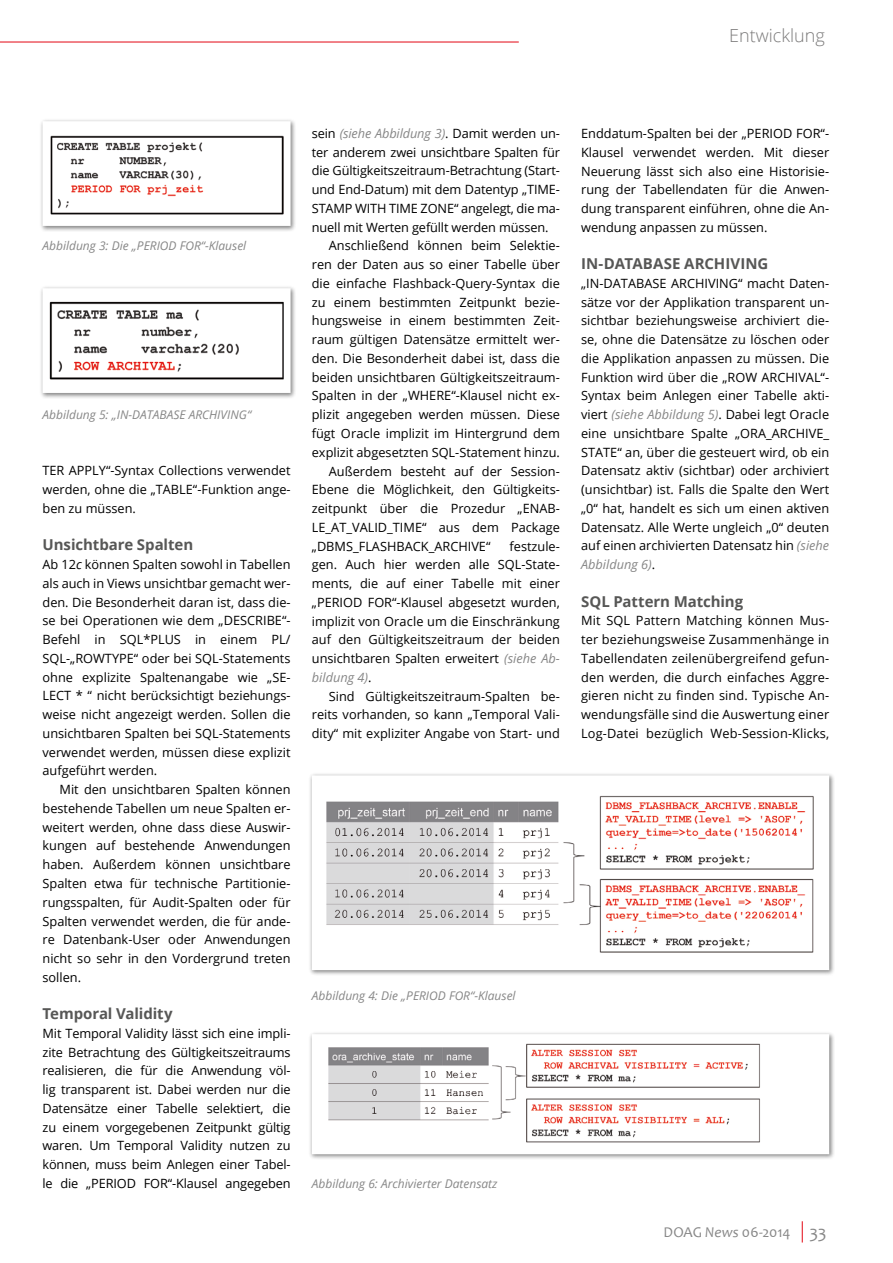
<style>
.page{position:relative;width:893px;height:1263px;background:#fff}
.page>*{position:absolute;margin:0;border:0;box-sizing:border-box;transform-origin:0 0}
.t1{font:300 18px "Open Sans";color:#7c7b7b}
.t2{font:700 15px "Open Sans";letter-spacing:-.005em;color:#575756}
.t3{font:15px "Candara";letter-spacing:-.01em;color:#878787}
.t4{font:12.75px/18.8px "Open Sans";color:#000;text-align:justify}
.t5{font:italic 12px "Open Sans";color:#878787}
.s1{font-style:italic}
.s2{font-style:italic;color:#878787}
.s3{font-size:18px}
</style>
<div class="page">
<svg style="left:802px;top:1221px;width:1px;height:21px"></svg>
<hr style="left:0;top:42px;width:519px;height:1px;background:#e30613">
<div style="left:39px;top:118px;width:257px;height:114px;background:#000;opacity:.5"></div>
<svg style="left:39px;top:118px;width:255px;height:111px"></svg>
<div style="left:39px;top:285px;width:257px;height:114px;background:#000;opacity:.5"></div>
<svg style="left:39px;top:285px;width:255px;height:111px"></svg>
<svg style="left:310px;top:774px;width:523px;height:199px"></svg>
<svg style="left:310px;top:1033px;width:523px;height:125px"></svg>
<h1 class="t1" style="left:729px;top:24px;width:97px">Entwicklung</h1>
<p class="t5" style="left:43px;top:238px;width:205px">Abbildung 3: Die „PERIOD FOR“-Klausel</p>
<p class="t5" style="left:43px;top:406px;width:210px">Abbildung 5: „IN-DATABASE ARCHIVING“</p>
<p class="t4" style="left:43px;top:461px;width:250px">TER APPLY“-Syntax Collections verwendet werden, ohne die „TABLE“-Funktion ange&shy;ben zu müssen.</p>
<p class="t2" style="left:43px;top:534px;width:152px">Unsichtbare Spalten</p>
<p class="t4" style="left:43px;top:555px;width:250px">Ab 12<span class="s1">c</span> können Spalten sowohl in Tabellen als auch in Views unsichtbar gemacht wer&shy;den. Die Besonderheit daran ist, dass die&shy;se bei Operationen wie dem „DESCRIBE“- Befehl in SQL*PLUS in einem PL/ SQL-„ROWTYPE“ oder bei SQL-Statements ohne explizite Spaltenangabe wie „SE-LECT * “ nicht berücksichtigt beziehungs&shy;weise nicht angezeigt werden. Sollen die unsichtbaren Spalten bei SQL-Statements verwendet werden, müssen diese explizit aufgeführt werden.</p>
<p class="t4" style="left:43px;top:780px;width:250px;text-indent:17px">Mit den unsichtbaren Spalten können bestehende Tabellen um neue Spalten er&shy;weitert werden, ohne dass diese Auswir&shy;kungen auf bestehende Anwendungen haben. Außerdem können unsichtbare Spalten etwa für technische Partitionie&shy;rungsspalten, für Audit-Spalten oder für Spalten verwendet werden, die für ande&shy;re Datenbank-User oder Anwendungen nicht so sehr in den Vordergrund treten sollen.</p>
<p class="t2" style="left:43px;top:1003px;width:132px">Temporal Validity</p>
<p class="t4" style="left:43px;top:1023px;width:250px">Mit Temporal Validity lässt sich eine impli&shy;zite Betrachtung des Gültigkeitszeitraums realisieren, die für die Anwendung völ&shy;lig transparent ist. Dabei werden nur die Datensätze einer Tabelle selektiert, die zu einem vorgegebenen Zeitpunkt gültig waren. Um Temporal Validity nutzen zu können, muss beim Anlegen einer Tabel&shy;le die „PERIOD FOR“-Klausel angegeben</p>
<p class="t4" style="left:312px;top:124px;width:250px">sein <span class="s2">(siehe Abbildung 3)</span>. Damit werden un-</p>
<p class="t4" style="left:312px;top:142px;width:250px">ter anderem zwei unsichtbare Spalten für</p>
<p class="t4" style="left:312px;top:161px;width:250px">die Gültigkeitszeitraum-Betrachtung (Start-</p>
<p class="t4" style="left:312px;top:180px;width:250px">und End-Datum) mit dem Datentyp „TIME-</p>
<p class="t4" style="left:312px;top:199px;width:250px">STAMP WITH TIME ZONE“ angelegt, die ma-</p>
<p class="t4" style="left:312px;top:217px;width:238px">nuell mit Werten gefüllt werden müssen.</p>
<p class="t4" style="left:329px;top:236px;width:233px">Anschließend können beim Selektie-</p>
<p class="t4" style="left:312px;top:255px;width:250px">ren der Daten aus so einer Tabelle über</p>
<p class="t4" style="left:312px;top:274px;width:250px">die einfache Flashback-Query-Syntax die</p>
<p class="t4" style="left:312px;top:292px;width:250px">zu einem bestimmten Zeitpunkt bezie-</p>
<p class="t4" style="left:312px;top:311px;width:250px">hungsweise in einem bestimmten Zeit-</p>
<p class="t4" style="left:312px;top:330px;width:250px">raum gültigen Datensätze ermittelt wer-</p>
<p class="t4" style="left:312px;top:349px;width:250px">den. Die Besonderheit dabei ist, dass die</p>
<p class="t4" style="left:312px;top:367px;width:250px">beiden unsichtbaren Gültigkeitszeitraum-</p>
<p class="t4" style="left:312px;top:386px;width:250px">Spalten in der „WHERE“-Klausel nicht ex-</p>
<p class="t4" style="left:312px;top:405px;width:250px">plizit angegeben werden müssen. Diese</p>
<p class="t4" style="left:312px;top:424px;width:250px">fügt Oracle implizit im Hintergrund dem</p>
<p class="t4" style="left:312px;top:442px;width:250px">explizit abgesetzten SQL-Statement hinzu.</p>
<p class="t4" style="left:329px;top:461px;width:233px">Außerdem besteht auf der Session-</p>
<p class="t4" style="left:312px;top:480px;width:250px">Ebene die Möglichkeit, den Gültigkeits-</p>
<p class="t4" style="left:312px;top:499px;width:250px">zeitpunkt über die Prozedur „ENAB-</p>
<p class="t4" style="left:312px;top:517px;width:250px">LE_AT_VALID_TIME“ aus dem Package</p>
<p class="t4" style="left:312px;top:536px;width:180px">„DBMS_FLASHBACK_ARCHIVE“</p>
<p class="t4" style="left:312px;top:536px;width:250px;text-indent:198px">festzule&shy;gen. Auch hier werden alle SQL-State&shy;ments, die auf einer Tabelle mit einer „PERIOD FOR“-Klausel abgesetzt wurden, implizit von Oracle um die Einschränkung auf den Gültigkeitszeitraum der beiden unsichtbaren Spalten erweitert <span class="s2">(siehe Ab&shy;bildung 4)</span>.</p>
<p class="t4" style="left:312px;top:686px;width:250px;text-indent:17px">Sind Gültigkeitszeitraum-Spalten be&shy;reits vorhanden, so kann „Temporal Vali&shy;dity“ mit expliziter Angabe von Start- und</p>
<p class="t4" style="left:581px;top:124px;width:250px">Enddatum-Spalten bei der „PERIOD FOR“- Klausel verwendet werden. Mit dieser Neuerung lässt sich also eine Historisie&shy;rung der Tabellendaten für die Anwen&shy;dung transparent einführen, ohne die An&shy;wendung anpassen zu müssen.</p>
<p class="t2" style="left:581px;top:253px;width:189px">IN-DATABASE ARCHIVING</p>
<p class="t4" style="left:581px;top:273px;width:250px">„IN-DATABASE ARCHIVING“ macht Daten&shy;sätze vor der Applikation transparent un&shy;sichtbar beziehungsweise archiviert die&shy;se, ohne die Datensätze zu löschen oder die Applikation anpassen zu müssen. Die Funktion wird über die „ROW ARCHIVAL“- Syntax beim Anlegen einer Tabelle akti&shy;viert <span class="s2">(siehe Abbildung 5)</span>. Dabei legt Oracle eine unsichtbare Spalte „ORA_ARCHIVE_ STATE“ an, über die gesteuert wird, ob ein Datensatz aktiv (sichtbar) oder archiviert (unsichtbar) ist. Falls die Spalte den Wert „0“ hat, handelt es sich um einen aktiven Datensatz. Alle Werte ungleich „0“ deuten auf einen archivierten Datensatz hin <span class="s2">(siehe Abbildung 6)</span>.</p>
<p class="t2" style="left:581px;top:591px;width:164px">SQL Pattern Matching</p>
<p class="t4" style="left:581px;top:611px;width:250px">Mit SQL Pattern Matching können Mus&shy;ter beziehungsweise Zusammenhänge in Tabellendaten zeilenübergreifend gefun&shy;den werden, die durch einfaches Aggre&shy;gieren nicht zu finden sind. Typische An&shy;wendungsfälle sind die Auswertung einer Log-Datei bezüglich Web-Session-Klicks,</p>
<p class="t5" style="left:312px;top:988px;width:205px">Abbildung 4: Die „PERIOD FOR“-Klausel</p>
<p class="t5" style="left:312px;top:1175px;width:187px">Abbildung 6: Archivierter Datensatz</p>
<p class="t3" style="left:664px;top:1223px;width:164px">DOAG <span class="s1">News</span> 06-2014 <span class="s3">33</span></p>
</div>
